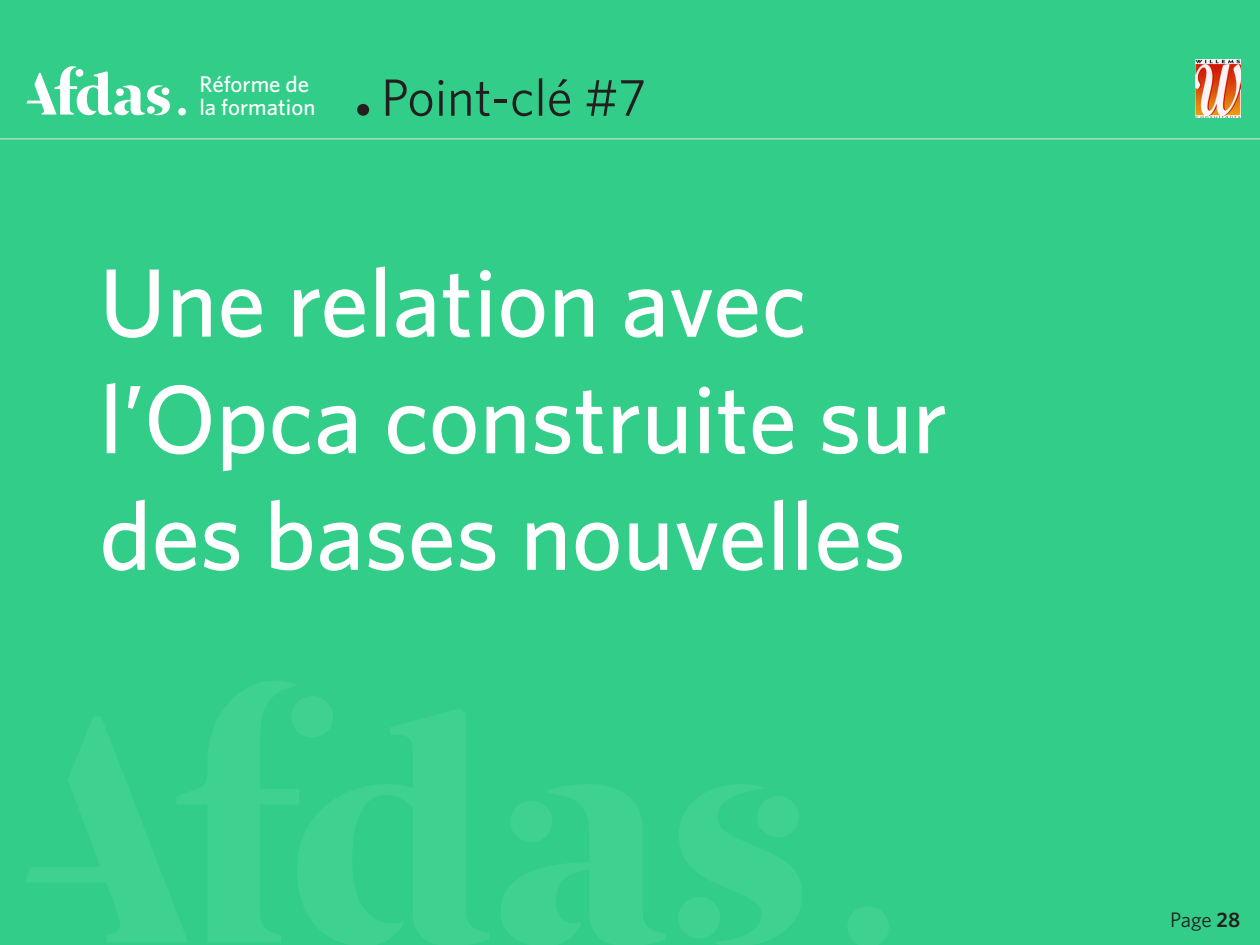
<style>
.page{position:relative;width:1260px;height:945px;background:#32ce89}
.page>*{position:absolute;margin:0;border:0;box-sizing:border-box;transform-origin:0 0}
.t1{font:500 97.12px/116.5px "Whitney";color:#fff}
.t2{font:73.15px "Afdas";color:#fff}
.t3{font:52.5px "Whitney";color:#231f20}
.t4{font:500 22.75px "Whitney";color:#fff}
.t5{font:21px "Whitney";color:#231f20}
.s1{font-weight:600}
</style>
<div class="page">
<img style="left:1195px;top:59px;width:45px;height:59px">
<svg style="left:26px;top:66px;width:144px;height:49px"></svg>
<hr style="left:0;top:138px;width:1260px;height:1px;background:#e6e6e6">
<svg style="left:25px;top:681px;width:777px;height:264px"></svg>
<svg style="left:848px;top:907px;width:41px;height:38px"></svg>
<div style="left:357px;top:104px;width:12px;height:12px;background:#231f20;border-radius:50%"></div>
<p class="t4" style="left:199px;top:71px;width:111px">Réforme de</p>
<p class="t2" style="left:172px;top:46px;width:21px">.</p>
<p class="t4" style="left:199px;top:94px;width:117px">la formation</p>
<p class="t3" style="left:381px;top:66px;width:267px">Point-clé #7</p>
<p class="t1" style="left:99px;top:242px;width:850px">Une relation avec l’Opca construite sur des bases nouvelles</p>
<p class="t5" style="left:1170px;top:907px;width:71px">Page <span class="s1">28</span></p>
</div>
